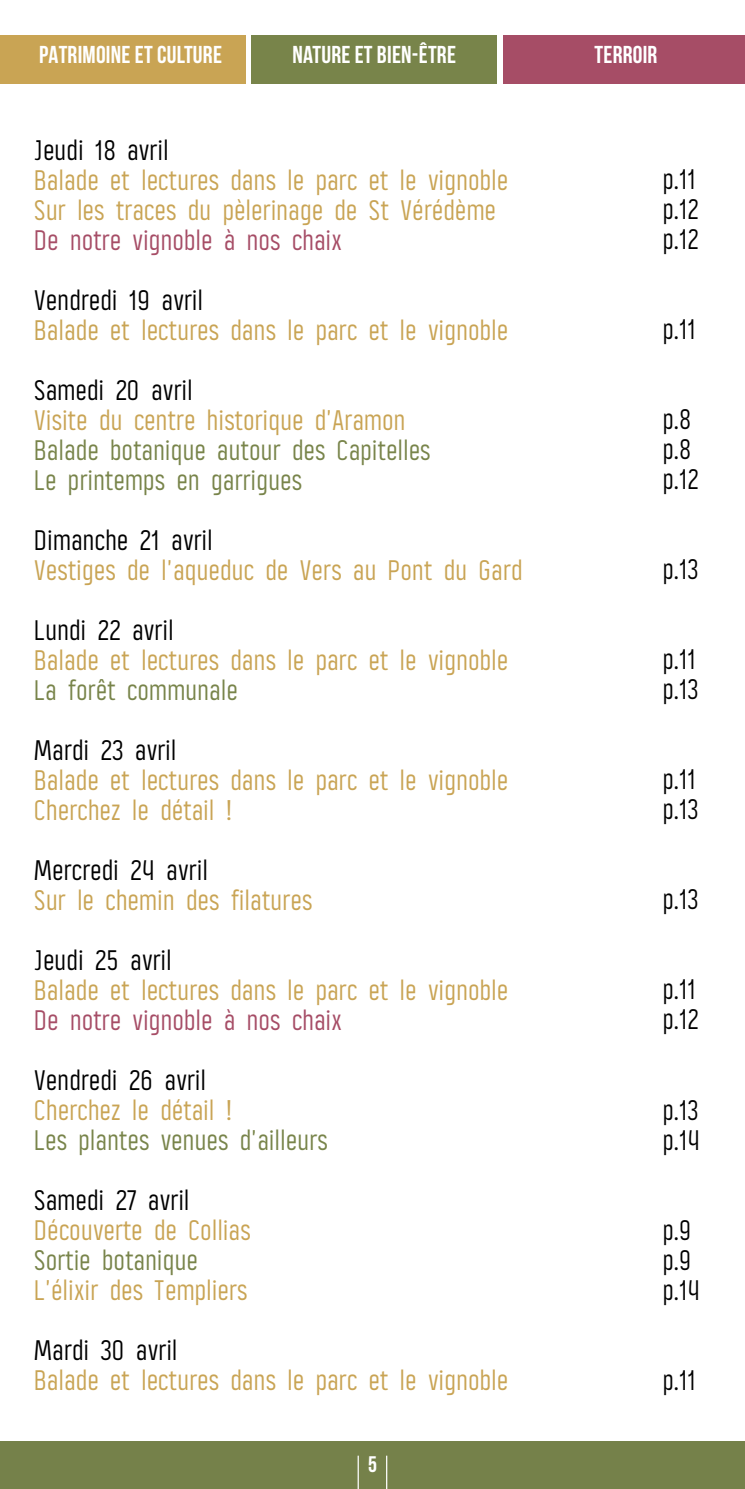
<style>
.page{position:relative;width:745px;height:1489px;background:#fff}
.page>*{position:absolute;margin:0;border:0;box-sizing:border-box;transform-origin:0 0}
.t1{font:27.5px/30px "Alasar";letter-spacing:.01em;color:#c9a454}
.t2{font:27.5px "Alasar";letter-spacing:.01em;color:#000}
.t3{font:27.5px/30px "Alasar";letter-spacing:.01em;color:#78844a}
.t4{font:27.5px/30px "Alasar";letter-spacing:.01em;color:#000;scale:.95 1}
.t5{font:27.5px "Alasar";letter-spacing:.01em;color:#a64d66}
.t6{font:700 24.5px "Bebas Neue";letter-spacing:.01em;color:#fff}
.t7{font:700 22.5px "Bebas Neue";color:#fff}
</style>
<div class="page">
<div style="left:0;top:1440px;width:744px;height:48px;background:#75814a"></div>
<hr style="left:357px;top:1455px;width:1px;height:33px;background:#fff">
<hr style="left:386px;top:1455px;width:1px;height:33px;background:#fff">
<div style="left:0;top:35px;width:245px;height:49px;background:#c9a454"></div>
<div style="left:503px;top:35px;width:241px;height:49px;background:#a64d66"></div>
<div style="left:251px;top:35px;width:245px;height:49px;background:#78844a"></div>
<p class="t6" style="left:39px;top:41px;width:184px">PATRIMOINE ET CULTURE</p>
<p class="t6" style="left:292px;top:41px;width:165px">NATURE ET BIEN-ÊTRE</p>
<p class="t6" style="left:594px;top:41px;width:64px">TERROIR</p>
<p class="t2" style="left:35px;top:132px;width:136px">Jeudi 18 avril</p>
<p class="t1" style="left:35px;top:164px;width:475px">Balade et lectures dans le parc et le vignoble<br>Sur les traces du pèlerinage de St Vérédème</p>
<p class="t5" style="left:35px;top:222px;width:309px">De notre vignoble à nos chaix</p>
<p class="t2" style="left:35px;top:282px;width:170px">Vendredi 19 avril</p>
<p class="t1" style="left:35px;top:314px;width:475px">Balade et lectures dans le parc et le vignoble</p>
<p class="t2" style="left:35px;top:372px;width:160px">Samedi 20 avril</p>
<p class="t1" style="left:35px;top:404px;width:372px">Visite du centre historique d’Aramon</p>
<p class="t3" style="left:35px;top:434px;width:397px">Balade botanique autour des Capitelles<br>Le printemps en garrigues</p>
<p class="t2" style="left:35px;top:522px;width:180px">Dimanche 21 avril</p>
<p class="t1" style="left:35px;top:554px;width:489px">Vestiges de l’aqueduc de Vers au Pont du Gard</p>
<p class="t2" style="left:35px;top:612px;width:141px">Lundi 22 avril</p>
<p class="t1" style="left:35px;top:644px;width:475px">Balade et lectures dans le parc et le vignoble</p>
<p class="t3" style="left:35px;top:674px;width:205px">La forêt communale</p>
<p class="t2" style="left:35px;top:733px;width:144px">Mardi 23 avril</p>
<p class="t1" style="left:35px;top:764px;width:475px">Balade et lectures dans le parc et le vignoble<br>Cherchez le détail !</p>
<p class="t2" style="left:35px;top:853px;width:175px">Mercredi 24 avril</p>
<p class="t1" style="left:35px;top:884px;width:279px">Sur le chemin des filatures</p>
<p class="t2" style="left:35px;top:943px;width:139px">Jeudi 25 avril</p>
<p class="t1" style="left:35px;top:974px;width:475px">Balade et lectures dans le parc et le vignoble</p>
<p class="t5" style="left:35px;top:1003px;width:309px">De notre vignoble à nos chaix</p>
<p class="t2" style="left:35px;top:1063px;width:173px">Vendredi 26 avril</p>
<p class="t1" style="left:35px;top:1094px;width:199px">Cherchez le détail !</p>
<p class="t3" style="left:35px;top:1124px;width:295px">Les plantes venues d’ailleurs</p>
<p class="t2" style="left:35px;top:1183px;width:157px">Samedi 27 avril</p>
<p class="t1" style="left:35px;top:1214px;width:218px">Découverte de Collias</p>
<p class="t3" style="left:35px;top:1244px;width:165px">Sortie botanique</p>
<p class="t1" style="left:35px;top:1274px;width:215px">L’élixir des Templiers</p>
<p class="t2" style="left:35px;top:1333px;width:145px">Mardi 30 avril</p>
<p class="t1" style="left:35px;top:1364px;width:475px">Balade et lectures dans le parc et le vignoble</p>
<p class="t7" style="left:368px;top:1451px;width:10px">5</p>
<p class="t4" style="left:663px;top:163px;width:39px;text-align:justify">p.11 p.12 p.12</p>
<p class="t4" style="left:663px;top:313px;width:36px">p.11</p>
<p class="t4" style="left:663px;top:403px;width:39px">p.8 p.8 p.12</p>
<p class="t4" style="left:663px;top:553px;width:39px">p.13</p>
<p class="t4" style="left:663px;top:643px;width:39px">p.11 p.13</p>
<p class="t4" style="left:663px;top:763px;width:39px">p.11 p.13</p>
<p class="t4" style="left:663px;top:883px;width:39px">p.13</p>
<p class="t4" style="left:663px;top:973px;width:39px">p.11 p.12</p>
<p class="t4" style="left:663px;top:1093px;width:41px">p.13 p.14</p>
<p class="t4" style="left:663px;top:1213px;width:41px">p.9 p.9 p.14</p>
<p class="t4" style="left:663px;top:1363px;width:36px">p.11</p>
</div>
